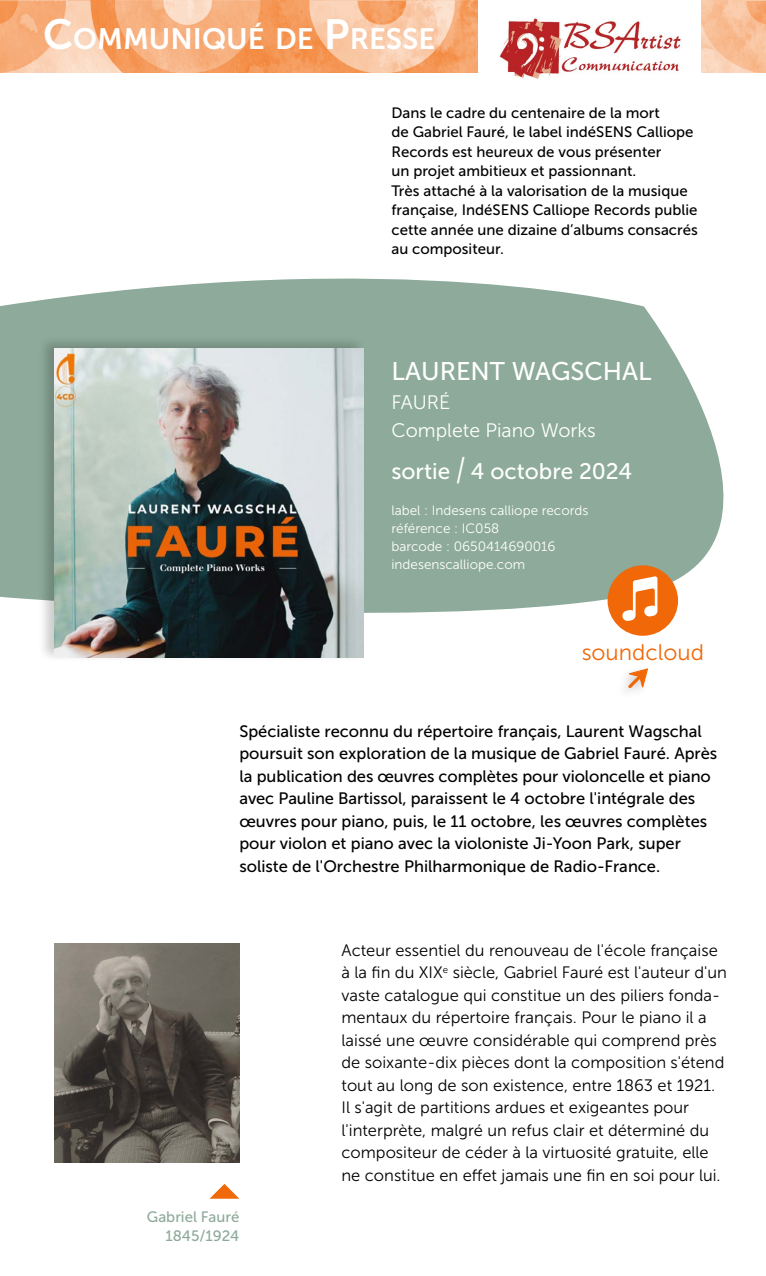
<style>
.page{position:relative;width:766px;height:1276px;background:#fff}
.page>*{position:absolute;margin:0;border:0;box-sizing:border-box;transform-origin:0 0}
.t1{font:29.4px "Museo Sans 700";color:#fff}
.t2{font:25.5px "Museo Sans 500";color:#fff}
.t3{font:22.5px "Museo Sans 500";color:#fff}
.t4{font:22.5px "Museo Sans 300";color:#f16808}
.t5{font:19.5px/28.5px "Museo Sans 300";color:#fff}
.t6{font:16.5px/22.5px "Museo Sans 300";color:#000}
.t7{font:16.5px/22.5px "Museo Sans 500";color:#000}
.t8{font:15px/19.5px "Museo Sans 500";color:#000}
.t9{font:15px/19.5px "Museo Sans 500";color:#8daa9a;text-align:right}
.t10{font:13.5px/18px "Museo Sans 300";color:#fff}
.s1{font-size:42px}
.s2{font-size:33.75px}
</style>
<div class="page">
<svg style="left:0;top:278px;width:724px;height:335px;background:#9bb4a6"></svg>
<img style="left:0;top:0;width:765px;height:72px">
<div style="left:38px;top:335px;width:327px;height:327px;background:#000;opacity:.2"></div>
<img style="left:54px;top:348px;width:310px;height:309px">
<div style="left:478px;top:0;width:223px;height:91px;background:#fff"></div>
<img style="left:499px;top:18px;width:182px;height:61px">
<svg style="left:607px;top:565px;width:70px;height:71px"></svg>
<img style="left:54px;top:943px;width:185px;height:219px">
<svg style="left:210px;top:1184px;width:29px;height:14px"></svg>
<svg style="left:625px;top:670px;width:21px;height:21px"></svg>
<h1 class="t1" style="left:43px;top:23px;width:393px"><span class="s1">C</span>OMMUNIQUÉ DE <span class="s1">P</span>RESSE</h1>
<p class="t8" style="left:391px;top:103px;width:308px">Dans le cadre du centenaire de la mort<br>de Gabriel Fauré, le label indéSENS Calliope Records est heureux de vous présenter<br>un projet ambitieux et passionnant.<br>Très attaché à la valorisation de la musique française, IndéSENS Calliope Records publie cette année une dizaine d’albums consacrés au compositeur.</p>
<h2 class="t2" style="left:391px;top:357px;width:262px">LAURENT WAGSCHAL</h2>
<p class="t5" style="left:391px;top:388px;width:206px">FAURÉ<br>Complete Piano Works</p>
<h3 class="t3" style="left:391px;top:459px;width:242px">sortie <span class="s2">/</span> 4 octobre 2024</h3>
<p class="t10" style="left:391px;top:501px;width:198px">label : Indesens calliope records référence : IC058<br>barcode : 0650414690016 indesenscalliope.com</p>
<h3 class="t4" style="left:581px;top:640px;width:124px">soundcloud</h3>
<p class="t7" style="left:239px;top:719px;width:479px">Spécialiste reconnu du répertoire français, Laurent Wagschal poursuit son exploration de la musique de Gabriel Fauré. Après la publication des œuvres complètes pour violoncelle et piano avec Pauline Bartissol, paraissent le 4 octobre l'intégrale des œuvres pour piano, puis, le 11 octobre, les œuvres complètes pour violon et piano avec la violoniste Ji-Yoon Park, super soliste de l'Orchestre Philharmonique de Radio-France.</p>
<p class="t9" style="left:147px;top:1206px;width:94px">Gabriel Fauré<br>1845/1924</p>
<p class="t6" style="left:341px;top:939px;width:387px">Acteur essentiel du renouveau de l'école française à la fin du XIX<sup>e</sup> siècle, Gabriel Fauré est l'auteur d'un vaste catalogue qui constitue un des piliers fonda&shy;mentaux du répertoire français. Pour le piano il a laissé une œuvre considérable qui comprend près de soixante-dix pièces dont la composition s'étend tout au long de son existence, entre 1863 et 1921.<br>Il s'agit de partitions ardues et exigeantes pour l'interprète, malgré un refus clair et déterminé du compositeur de céder à la virtuosité gratuite, elle ne constitue en effet jamais une fin en soi pour lui.</p>
</div>
